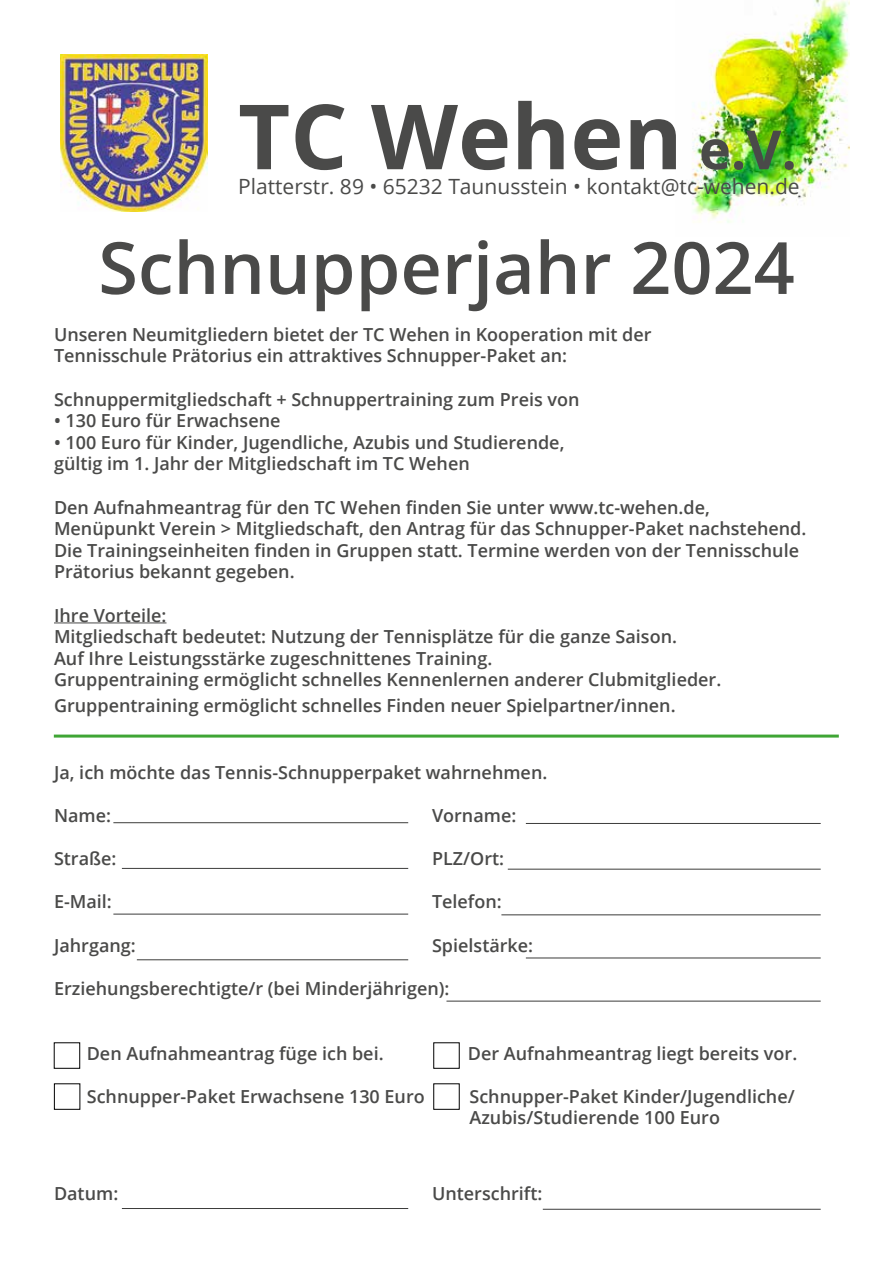
<style>
.page{position:relative;width:893px;height:1263px;background:#fff}
.page>*{position:absolute;margin:0;border:0;box-sizing:border-box;transform-origin:0 0}
.t1{font:700 90px "Open Sans";color:#4a4a49}
.t2{font:600 72px "Open Sans";color:#4a4a49}
.t3{font:21px "Open Sans";color:#4a4a49}
.t4{font:600 18px/21.6px "Open Sans";color:#4a4a49}
.s1{font-size:54px}
</style>
<div class="page">
<img style="left:684px;top:0;width:165px;height:223px">
<img style="left:61px;top:54px;width:146px;height:158px">
<hr style="left:54px;top:622px;width:112px;height:1px;background:#4a4a49">
<hr style="left:54px;top:734px;width:785px;height:3px;background:#3fa535">
<hr style="left:113px;top:822px;width:295px;height:1px;background:#3c3c3b">
<hr style="left:526px;top:823px;width:295px;height:1px;background:#3c3c3b">
<hr style="left:122px;top:868px;width:286px;height:1px;background:#3c3c3b">
<hr style="left:113px;top:914px;width:295px;height:1px;background:#3c3c3b">
<hr style="left:137px;top:959px;width:271px;height:1px;background:#3c3c3b">
<hr style="left:122px;top:1208px;width:286px;height:1px;background:#3c3c3b">
<hr style="left:543px;top:1209px;width:278px;height:1px;background:#3c3c3b">
<hr style="left:508px;top:869px;width:313px;height:1px;background:#3c3c3b">
<hr style="left:501px;top:914px;width:320px;height:1px;background:#3c3c3b">
<hr style="left:526px;top:957px;width:295px;height:1px;background:#3c3c3b">
<div style="left:54px;top:1042px;width:26px;height:27px;border:1px solid #000"></div>
<hr style="left:446px;top:1001px;width:375px;height:1px;background:#3c3c3b">
<div style="left:54px;top:1083px;width:26px;height:27px;border:1px solid #000"></div>
<h1 class="t1" style="left:238px;top:73px;width:560px">TC Wehen <span class="s1">e.V.</span></h1>
<p class="t3" style="left:238px;top:172px;width:563px">Platterstr. 89 • 65232 Taunusstein • kontakt@tc-wehen.de</p>
<h2 class="t2" style="left:98px;top:218px;width:698px">Schnupperjahr 2024</h2>
<p class="t4" style="left:54px;top:323px;width:599px">Unseren Neumitgliedern bietet der TC Wehen in Kooperation mit der<br>Tennisschule Prätorius ein attraktives Schnupper-Paket an:</p>
<p class="t4" style="left:54px;top:388px;width:527px">Schnuppermitgliedschaft + Schnuppertraining zum Preis von</p>
<p class="t4" style="left:54px;top:409px;width:228px">• 130 Euro für Erwachsene</p>
<p class="t4" style="left:54px;top:431px;width:512px">• 100 Euro für Kinder, Jugendliche, Azubis und Studierende, gültig im 1. Jahr der Mitgliedschaft im TC Wehen</p>
<p class="t4" style="left:54px;top:496px;width:754px">Den Aufnahmeantrag für den TC Wehen finden Sie unter www.tc-wehen.de, Menüpunkt Verein &gt; Mitgliedschaft, den Antrag für das Schnupper-Paket nachstehend.<br>Die Trainingseinheiten finden in Gruppen statt. Termine werden von der Tennisschule Prätorius bekannt gegeben.</p>
<p class="t4" style="left:54px;top:604px;width:669px">Ihre Vorteile:<br>Mitgliedschaft bedeutet: Nutzung der Tennisplätze für die ganze Saison.<br>Auf Ihre Leistungsstärke zugeschnittenes Training.<br>Gruppentraining ermöglicht schnelles Kennenlernen anderer Clubmitglieder.</p>
<p class="t4" style="left:54px;top:694px;width:623px">Gruppentraining ermöglicht schnelles Finden neuer Spielpartner/innen.</p>
<p class="t4" style="left:54px;top:761px;width:495px">Ja, ich möchte das Tennis-Schnupperpaket wahrnehmen.</p>
<p class="t4" style="left:54px;top:804px;width:59px">Name:</p>
<p class="t4" style="left:432px;top:804px;width:86px">Vorname:</p>
<p class="t4" style="left:54px;top:847px;width:64px">Straße:</p>
<p class="t4" style="left:432px;top:847px;width:74px">PLZ/Ort:</p>
<p class="t4" style="left:54px;top:891px;width:59px">E-Mail:</p>
<p class="t4" style="left:432px;top:891px;width:71px">Telefon:</p>
<p class="t4" style="left:54px;top:934px;width:83px">Jahrgang:</p>
<p class="t4" style="left:432px;top:934px;width:103px">Spielstärke:</p>
<p class="t4" style="left:54px;top:977px;width:397px">Erziehungsberechtigte/r (bei Minderjährigen):</p>
<p class="t4" style="left:87px;top:1042px;width:298px">Den Aufnahmeantrag füge ich bei.</p>
<p class="t4" style="left:468px;top:1042px;width:331px">Der Aufnahmeantrag liegt bereits vor.</p>
<p class="t4" style="left:87px;top:1085px;width:340px">Schnupper-Paket Erwachsene 130 Euro</p>
<p class="t4" style="left:469px;top:1085px;width:327px">Schnupper-Paket Kinder/Jugendliche/<br>Azubis/Studierende 100 Euro</p>
<p class="t4" style="left:54px;top:1182px;width:66px">Datum:</p>
<p class="t4" style="left:432px;top:1182px;width:112px">Unterschrift:</p>
</div>
